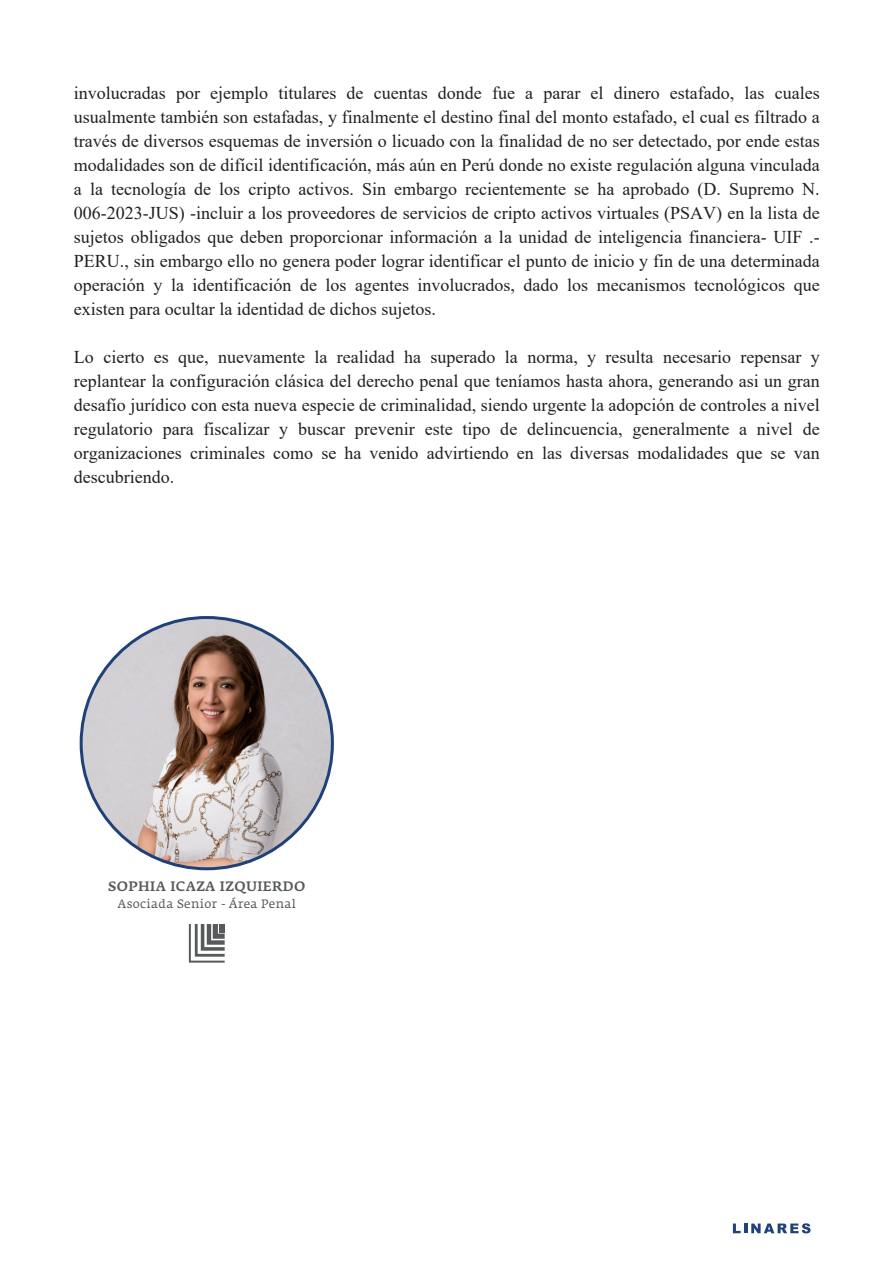
<style>
.page{position:relative;width:893px;height:1263px;background:#fff}
.page>*{position:absolute;margin:0;border:0;box-sizing:border-box;transform-origin:0 0}
.t1{font:18px/24px "Times New Roman";color:#231f20;text-align:justify}
.t2{font:500 13.5px "Fedra Serif A Pro";letter-spacing:.03em;color:#575a5b}
.t3{font:12px "Fedra Serif A Pro";letter-spacing:.03em;color:#575a5b}
</style>
<div class="page">
<svg style="left:733px;top:1223px;width:78px;height:10px"></svg>
<svg style="left:189px;top:924px;width:36px;height:39px"></svg>
<div style="left:219px;top:924px;width:6px;height:8px;background:#575a5b"></div>
<img style="left:81px;top:617px;width:251px;height:252px;border-radius:126px">
<p class="t1" style="left:74px;top:80px;width:747px">involucradas por ejemplo titulares de cuentas donde fue a parar el dinero estafado, las cuales usualmente también son estafadas, y finalmente el destino final del monto estafado, el cual es filtrado a través de diversos esquemas de inversión o licuado con la finalidad de no ser detectado, por ende estas modalidades son de difícil identificación, más aún en Perú donde no existe regulación alguna vinculada a la tecnología de los cripto activos. Sin embargo recientemente se ha aprobado (D. Supremo N.<br>006-2023-JUS) -incluir a los proveedores de servicios de cripto activos virtuales (PSAV) en la lista de sujetos obligados que deben proporcionar información a la unidad de inteligencia financiera- UIF .- PERU., sin embargo ello no genera poder lograr identificar el punto de inicio y fin de una determinada operación y la identificación de los agentes involucrados, dado los mecanismos tecnológicos que existen para ocultar la identidad de dichos sujetos.</p>
<p class="t1" style="left:74px;top:344px;width:747px">Lo cierto es que, nuevamente la realidad ha superado la norma, y resulta necesario repensar y replantear la configuración clásica del derecho penal que teníamos hasta ahora, generando asi un gran desafío jurídico con esta nueva especie de criminalidad, siendo urgente la adopción de controles a nivel regulatorio para fiscalizar y buscar prevenir este tipo de delincuencia, generalmente a nivel de organizaciones criminales como se ha venido advirtiendo en las diversas modalidades que se van descubriendo.</p>
<p class="t2" style="left:108px;top:877px;width:199px">SOPHIA ICAZA IZQUIERDO</p>
<p class="t3" style="left:118px;top:896px;width:180px">Asociada Senior - Área Penal</p>
</div>
